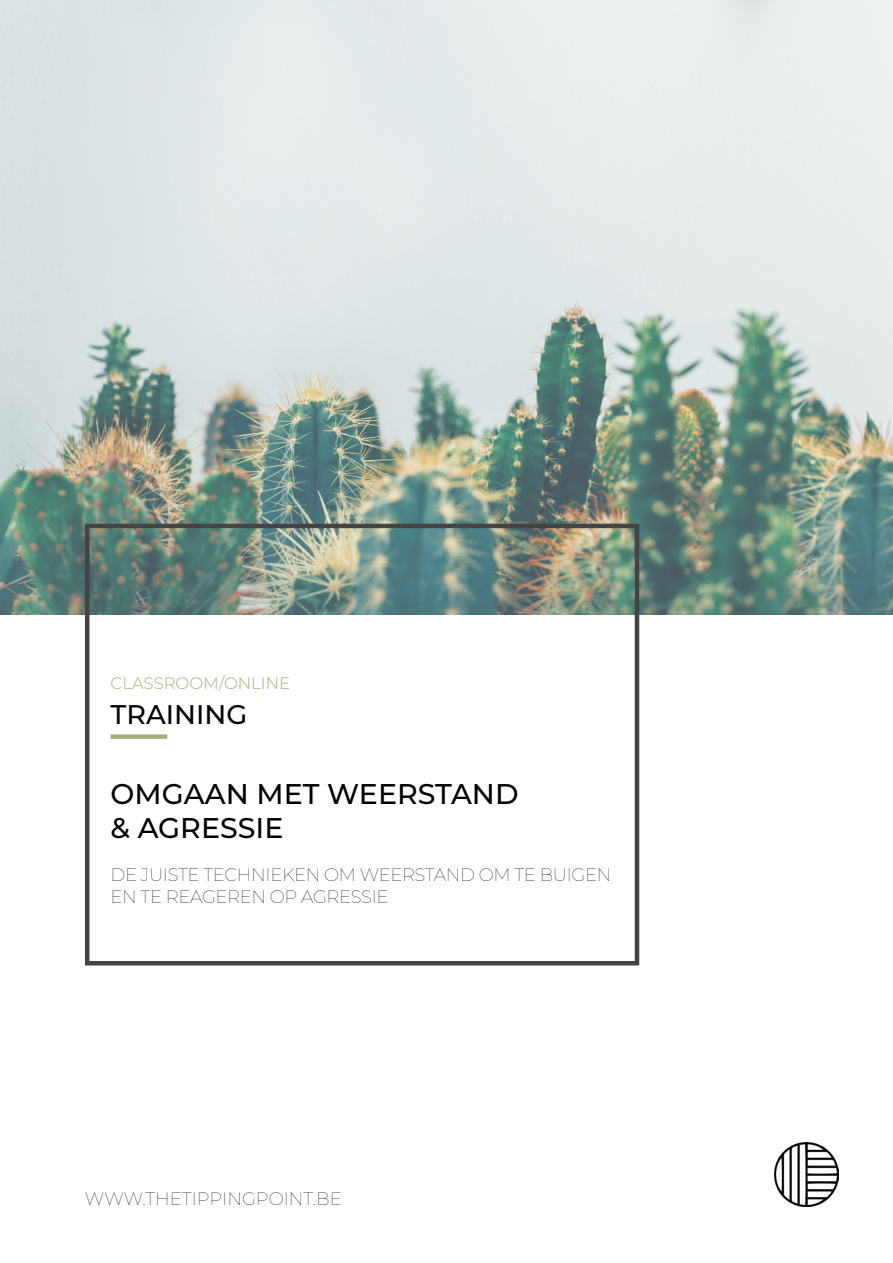
<style>
.page{position:relative;width:893px;height:1263px;background:#fff}
.page>*{position:absolute;margin:0;border:0;box-sizing:border-box;transform-origin:0 0}
.t1{font:500 28.5px/34.2px "Montserrat";color:#000}
.t2{font:500 27px "Montserrat";color:#000}
.t3{font:100 18px/21.6px "Montserrat";letter-spacing:-.02em;color:#000}
.t4{font:100 18px "Montserrat";color:#000}
.t5{font:300 16.5px "Montserrat";color:#aaae7f}
</style>
<div class="page">
<img style="left:0;top:1px;width:893px;height:614px">
<div style="left:85px;top:524px;width:554px;height:441px;border:4px solid #444"></div>
<div style="left:111px;top:734px;width:56px;height:5px;background:#a9ad7e"></div>
<img style="left:775px;top:1142px;width:64px;height:65px">
<p class="t5" style="left:111px;top:672px;width:181px">CLASSROOM/ONLINE</p>
<h2 class="t2" style="left:111px;top:695px;width:138px">TRAINING</h2>
<h1 class="t1" style="left:111px;top:775px;width:410px">OMGAAN MET WEERSTAND &amp; AGRESSIE</h1>
<p class="t3" style="left:111px;top:863px;width:502px">DE JUISTE TECHNIEKEN OM WEERSTAND OM TE BUIGEN<br>EN TE REAGEREN OP AGRESSIE</p>
<p class="t4" style="left:85px;top:1186px;width:258px">WWW.THETIPPINGPOINT.BE</p>
</div>
